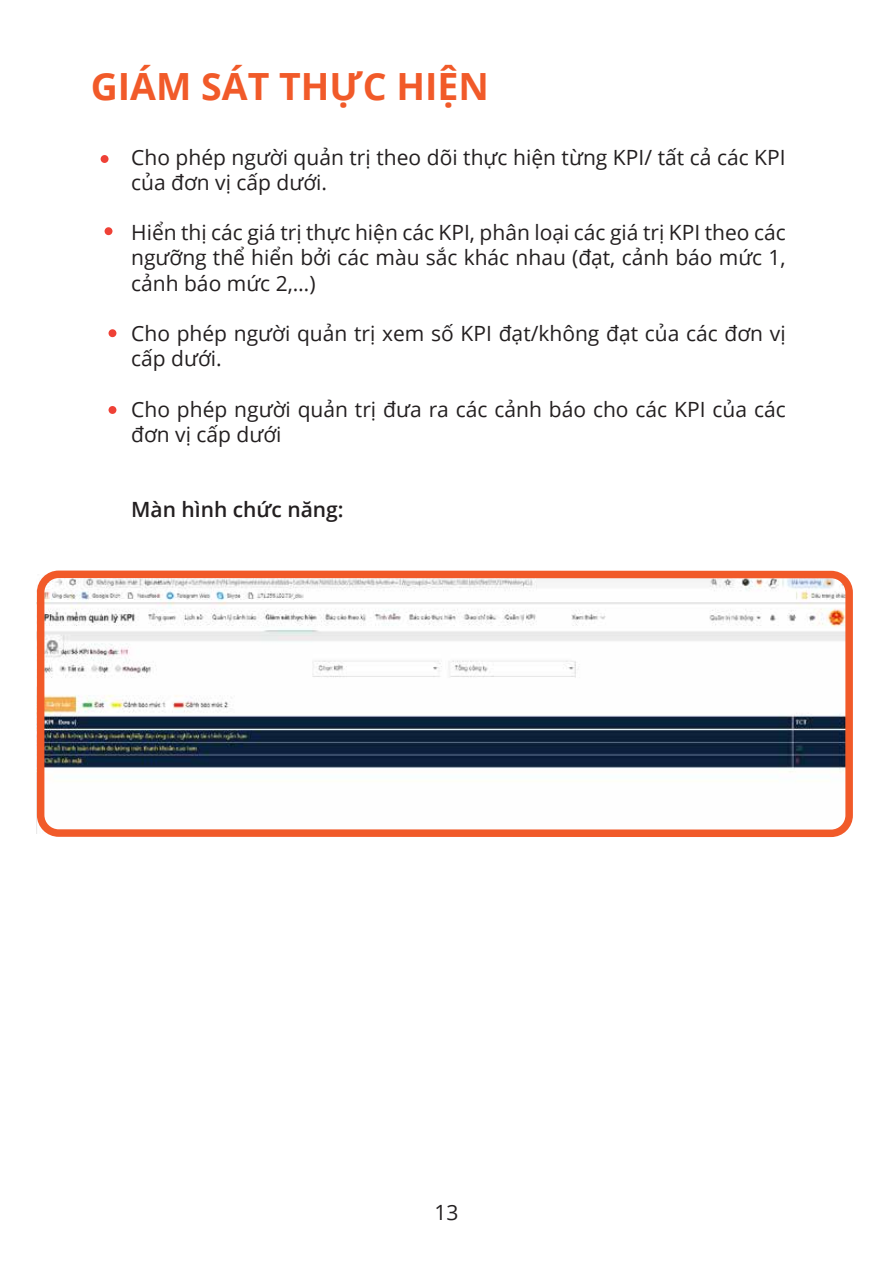
<style>
.page{position:relative;width:893px;height:1263px;background:#fff}
.page>*{position:absolute;margin:0;border:0;box-sizing:border-box;transform-origin:0 0}
.t1{font:700 37.5px "Open Sans";color:#f15a29}
.t2{font:21px/25.2px "Open Sans";color:#231f20}
.t3{font:600 21px "Open Sans";color:#231f20}
</style>
<div class="page">
<img style="left:46px;top:579px;width:798px;height:249px">
<div style="left:37px;top:570px;width:816px;height:267px;border:8px solid #f15a29;border-radius:18px"></div>
<div style="left:101px;top:155px;width:8px;height:8px;background:#ef4136;border-radius:50%"></div>
<div style="left:105px;top:227px;width:7px;height:8px;background:#ef4136;border-radius:50%"></div>
<div style="left:109px;top:329px;width:7px;height:8px;background:#ef4136;border-radius:50%"></div>
<div style="left:109px;top:406px;width:7px;height:8px;background:#ef4136;border-radius:50%"></div>
<h1 class="t1" style="left:91px;top:60px;width:400px">GIÁM SÁT THỰC HIỆN</h1>
<p class="t2" style="left:131px;top:144px;width:656px">Cho phép người quản trị theo dõi thực hiện từng KPI/ tất cả các KPI của đơn vị cấp dưới.</p>
<p class="t2" style="left:131px;top:219px;width:656px;text-align:justify">Hiển thị các giá trị thực hiện các KPI, phân loại các giá trị KPI theo các ngưỡng thể hiển bởi các màu sắc khác nhau (đạt, cảnh báo mức 1, cảnh báo mức 2,…)</p>
<p class="t2" style="left:131px;top:320px;width:656px">Cho phép người quản trị xem số KPI đạt/không đạt của các đơn vị cấp dưới.</p>
<p class="t2" style="left:131px;top:396px;width:656px">Cho phép người quản trị đưa ra các cảnh báo cho các KPI của các đơn vị cấp dưới</p>
<p class="t3" style="left:131px;top:495px;width:214px">Màn hình chức năng:</p>
<p class="t2" style="left:434px;top:1200px;width:26px">13</p>
</div>
